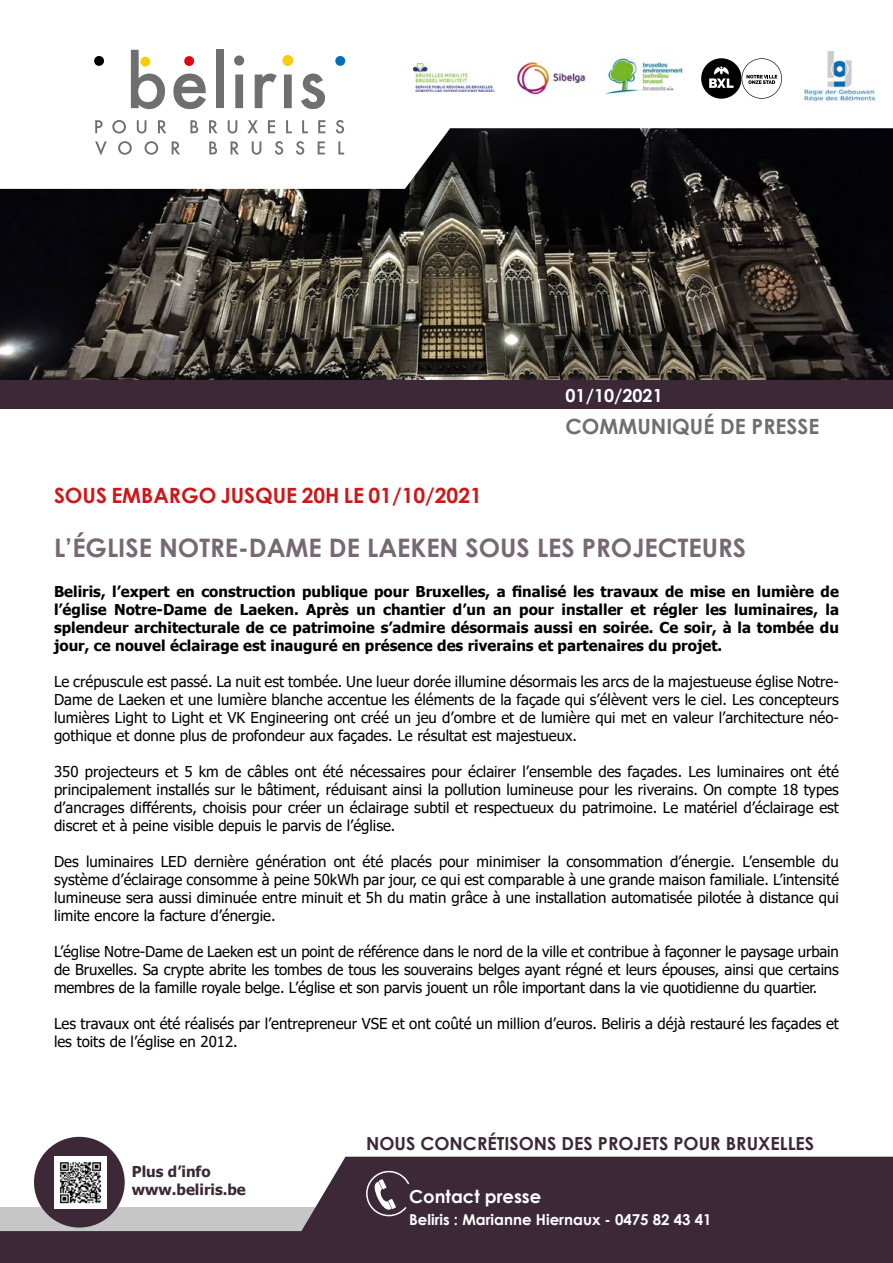
<style>
.page{position:relative;width:893px;height:1263px;background:#fff}
.page>*{position:absolute;margin:0;border:0;box-sizing:border-box;transform-origin:0 0}
.t1{font:700 25.5px "Century Gothic";color:#776973}
.t2{font:700 21px "Century Gothic";color:#cd1719}
.t3{font:700 21px "Century Gothic";color:#706f6f}
.t4{font:700 18px "Century Gothic";color:#3c2837}
.t5{font:700 18px "Century Gothic";color:#fff}
.t6{font:15px/18px "Tahoma";color:#000;text-align:justify}
.t7{font:700 15px/18px "Tahoma";color:#000;text-align:justify}
.t8{font:700 15px "Century Gothic";color:#fff}
.t9{font:700 15px/18px "Tahoma";color:#3c2837}
</style>
<div class="page">
<img style="left:0;top:189px;width:893px;height:192px">
<div style="left:0;top:381px;width:893px;height:28px;background:#3c2837"></div>
<svg style="left:0;top:1157px;width:893px;height:106px;background:#61515d"></svg>
<svg style="left:365px;top:1170px;width:46px;height:47px;background:#61505c"></svg>
<svg style="left:0;top:49px;width:893px;height:140px"></svg>
<svg style="left:95px;top:120px;width:8px;height:13px"></svg>
<svg style="left:112px;top:120px;width:14px;height:14px"></svg>
<svg style="left:137px;top:120px;width:9px;height:14px"></svg>
<svg style="left:158px;top:120px;width:8px;height:13px"></svg>
<svg style="left:190px;top:120px;width:8px;height:13px"></svg>
<svg style="left:209px;top:120px;width:9px;height:13px"></svg>
<svg style="left:228px;top:120px;width:9px;height:14px"></svg>
<svg style="left:247px;top:120px;width:11px;height:13px"></svg>
<svg style="left:268px;top:120px;width:7px;height:13px"></svg>
<svg style="left:286px;top:120px;width:6px;height:13px"></svg>
<svg style="left:302px;top:120px;width:6px;height:13px"></svg>
<svg style="left:318px;top:120px;width:7px;height:13px"></svg>
<svg style="left:336px;top:120px;width:8px;height:14px"></svg>
<svg style="left:173px;top:74px;width:33px;height:35px"></svg>
<div style="left:216px;top:50px;width:8px;height:58px;background:#706f6f"></div>
<svg style="left:234px;top:55px;width:10px;height:53px"></svg>
<svg style="left:301px;top:74px;width:24px;height:35px"></svg>
<svg style="left:184px;top:56px;width:10px;height:10px"></svg>
<svg style="left:131px;top:50px;width:34px;height:59px"></svg>
<svg style="left:94px;top:56px;width:10px;height:10px"></svg>
<svg style="left:335px;top:56px;width:10px;height:10px"></svg>
<svg style="left:255px;top:55px;width:38px;height:53px"></svg>
<svg style="left:95px;top:141px;width:12px;height:14px"></svg>
<svg style="left:118px;top:141px;width:14px;height:14px"></svg>
<svg style="left:145px;top:141px;width:13px;height:14px"></svg>
<svg style="left:172px;top:141px;width:8px;height:13px"></svg>
<svg style="left:209px;top:141px;width:8px;height:13px"></svg>
<svg style="left:231px;top:141px;width:8px;height:13px"></svg>
<svg style="left:252px;top:141px;width:9px;height:14px"></svg>
<svg style="left:275px;top:141px;width:8px;height:14px"></svg>
<svg style="left:296px;top:141px;width:8px;height:14px"></svg>
<svg style="left:318px;top:141px;width:7px;height:13px"></svg>
<svg style="left:338px;top:141px;width:6px;height:13px"></svg>
<div style="left:34px;top:1137px;width:91px;height:90px;background:#3c2837;border-radius:50%"></div>
<img style="left:413px;top:64px;width:81px;height:28px">
<img style="left:511px;top:55px;width:80px;height:45px">
<img style="left:603px;top:56px;width:81px;height:39px">
<div style="left:701px;top:58px;width:41px;height:41px;background:#000;border-radius:50%"></div>
<svg style="left:709px;top:66px;width:25px;height:22px"></svg>
<svg style="left:742px;top:58px;width:40px;height:41px"></svg>
<img style="left:804px;top:51px;width:70px;height:50px">
<img style="left:54px;top:1157px;width:52px;height:52px">
<h2 class="t2" style="left:54px;top:479px;width:429px">SOUS EMBARGO JUSQUE 20H LE 01/10/2021</h2>
<p class="t5" style="left:566px;top:382px;width:99px">01/10/2021</p>
<h2 class="t3" style="left:566px;top:411px;width:255px">COMMUNIQUÉ DE PRESSE</h2>
<h1 class="t1" style="left:54px;top:528px;width:694px">L’ÉGLISE NOTRE-DAME DE LAEKEN SOUS LES PROJECTEURS</h1>
<p class="t7" style="left:54px;top:583px;width:786px">Beliris, l’expert en construction publique pour Bruxelles, a finalisé les travaux de mise en lumière de l’église Notre-Dame de Laeken. Après un chantier d’un an pour installer et régler les luminaires, la splendeur architecturale de ce patrimoine s’admire désormais aussi en soirée. Ce soir, à la tombée du jour, ce nouvel éclairage est inauguré en présence des riverains et partenaires du projet.</p>
<p class="t6" style="left:54px;top:673px;width:786px">Le crépuscule est passé. La nuit est tombée. Une lueur dorée illumine désormais les arcs de la majestueuse église Notre-Dame de Laeken et une lumière blanche accentue les éléments de la façade qui s’élèvent vers le ciel. Les concepteurs lumières Light to Light et VK Engineering ont créé un jeu d’ombre et de lumière qui met en valeur l’architecture néo&shy;gothique et donne plus de profondeur aux façades. Le résultat est majestueux.</p>
<p class="t6" style="left:54px;top:763px;width:786px">350 projecteurs et 5 km de câbles ont été nécessaires pour éclairer l’ensemble des façades. Les luminaires ont été principalement installés sur le bâtiment, réduisant ainsi la pollution lumineuse pour les riverains. On compte 18 types d’ancrages différents, choisis pour créer un éclairage subtil et respectueux du patrimoine. Le matériel d’éclairage est discret et à peine visible depuis le parvis de l’église.</p>
<p class="t6" style="left:54px;top:853px;width:786px">Des luminaires LED dernière génération ont été placés pour minimiser la consommation d’énergie. L’ensemble du système d’éclairage consomme à peine 50kWh par jour, ce qui est comparable à une grande maison familiale. L’intensité lumineuse sera aussi diminuée entre minuit et 5h du matin grâce à une installation automatisée pilotée à distance qui limite encore la facture d’énergie.</p>
<p class="t6" style="left:54px;top:943px;width:786px">L’église Notre-Dame de Laeken est un point de référence dans le nord de la ville et contribue à façonner le paysage urbain de Bruxelles. Sa crypte abrite les tombes de tous les souverains belges ayant régné et leurs épouses, ainsi que certains membres de la famille royale belge. L’église et son parvis jouent un rôle important dans la vie quotidienne du quartier.</p>
<p class="t6" style="left:54px;top:1015px;width:786px">Les travaux ont été réalisés par l’entrepreneur VSE et ont coûté un million d’euros. Beliris a déjà restauré les façades et les toits de l’église en 2012.</p>
<p class="t9" style="left:132px;top:1163px;width:116px">Plus d’info www.beliris.be</p>
<p class="t4" style="left:366px;top:1130px;width:450px">NOUS CONCRÉTISONS DES PROJETS POUR BRUXELLES</p>
<p class="t5" style="left:409px;top:1183px;width:134px">Contact presse</p>
<p class="t8" style="left:409px;top:1208px;width:304px">Beliris : Marianne Hiernaux - 0475 82 43 41</p>
</div>
